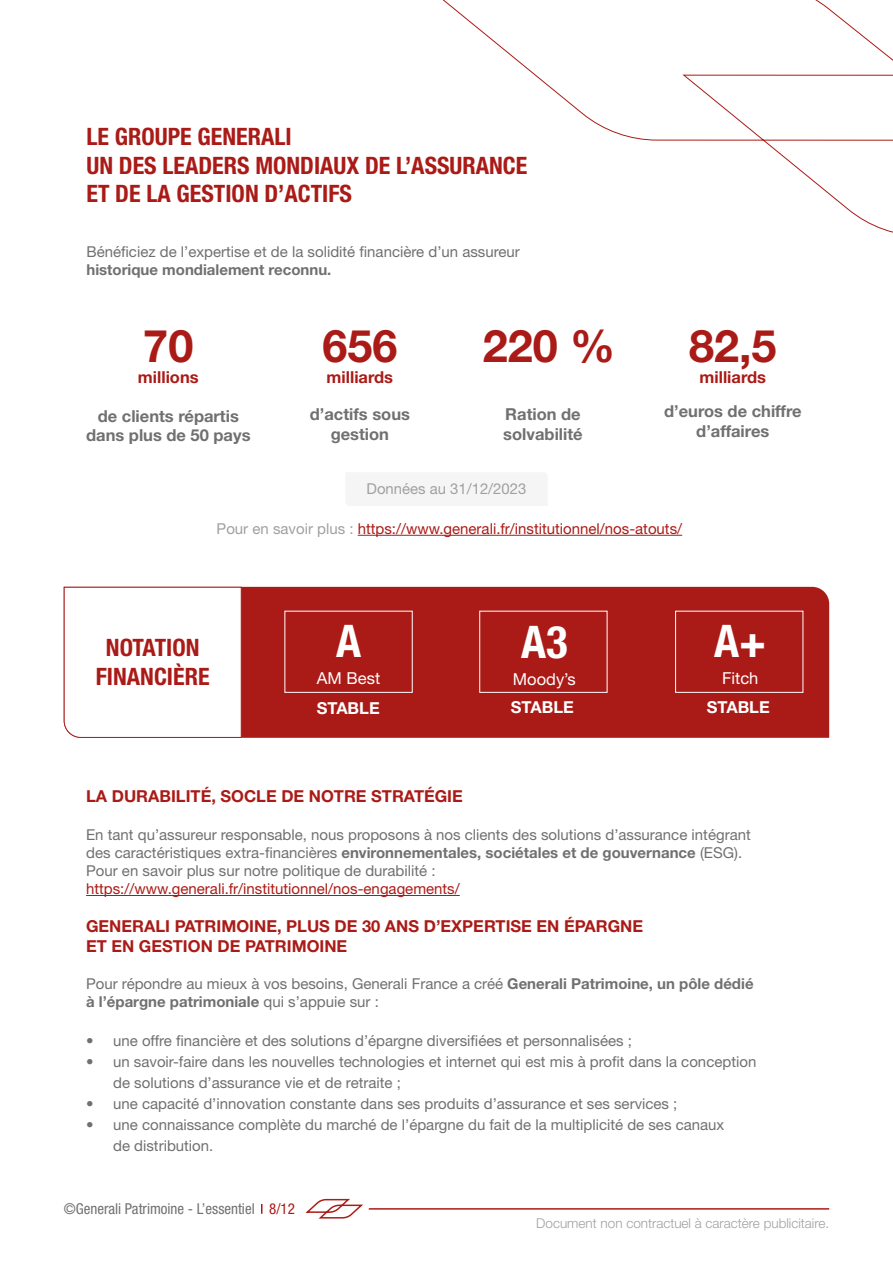
<style>
.page{position:relative;width:893px;height:1263px;background:#fff}
.page>*{position:absolute;margin:0;border:0;box-sizing:border-box;transform-origin:0 0}
.t1{font:700 45px "Helvetica Neue LT Std";color:#aa1b17}
.t2{font:700 condensed 45px "Helvetica Neue LT Std";color:#fff}
.t3{font:700 condensed 24px/28.8px "Helvetica Neue LT Std";color:#aa1b17}
.t4{font:700 16.5px/19.8px "Helvetica Neue LT Std";color:#aa1b17}
.t5{font:700 16.5px/19.8px "Helvetica Neue LT Std";color:#707070;text-align:center}
.t6{font:16.5px "Helvetica Neue LT Std";color:#fff}
.t7{font:700 16.5px "Helvetica Neue LT Std";color:#fff}
.t8{font:15px/18px "Helvetica Neue LT Std";color:#707070}
.t9{font:15px "Helvetica Neue LT Std";color:#aa1b17}
.t10{font:condensed 15px "Helvetica Neue LT Std";color:#707070}
.t11{font:700 15px "Helvetica Neue LT Std";color:#707070}
.t12{font:15px "Helvetica Neue LT Std";color:#a0a0a0}
.t13{font:300 13.5px "Helvetica Neue LT Std";color:#a0a0a0}
.s1{color:#a0a0a0}
.s2{font-weight:700}
.s3{color:#aa1b17}
</style>
<div class="page">
<svg style="left:442px;top:0;width:451px;height:233px"></svg>
<hr style="left:369px;top:1208px;width:460px;height:1px;background:#aa1b17">
<svg style="left:305px;top:1198px;width:58px;height:21px"></svg>
<hr style="left:86px;top:895px;width:374px;height:1px;background:#aa1b17">
<hr style="left:358px;top:535px;width:324px;height:1px;background:#aa1b17">
<div style="left:242px;top:587px;width:587px;height:151px;background:#aa1b17"></div>
<svg style="left:63px;top:586px;width:179px;height:152px"></svg>
<h2 class="t3" style="left:86px;top:121px;width:442px">LE GROUPE GENERALI<br>UN DES LEADERS MONDIAUX DE L’ASSURANCE<br>ET DE LA GESTION D’ACTIFS</h2>
<p class="t8" style="left:86px;top:243px;width:435px">Bénéficiez de l’expertise et de la solidité financière d’un assureur</p>
<p class="t11" style="left:86px;top:261px;width:246px">historique mondialement reconnu.</p>
<h1 class="t1" style="left:143px;top:318px;width:52px">70</h1>
<p class="t4" style="left:138px;top:367px;width:62px">millions</p>
<p class="t5" style="left:86px;top:405px;width:166px">de clients répartis dans plus de 50 pays</p>
<h1 class="t1" style="left:322px;top:318px;width:77px">656</h1>
<p class="t4" style="left:327px;top:367px;width:68px">milliards</p>
<p class="t5" style="left:310px;top:404px;width:102px">d’actifs sous gestion</p>
<h1 class="t1" style="left:483px;top:318px;width:134px">220 %</h1>
<p class="t5" style="left:503px;top:404px;width:81px;text-align:left">Ration de solvabilité</p>
<p class="t12" style="left:367px;top:480px;width:161px">Données au 31/12/2023</p>
<h1 class="t1" style="left:689px;top:318px;width:89px">82,5</h1>
<p class="t4" style="left:700px;top:367px;width:68px">milliards</p>
<p class="t5" style="left:664px;top:401px;width:139px">d’euros de chiffre d’affaires</p>
<p class="t9" style="left:217px;top:519px;width:467px"><span class="s1">Pour en savoir plus :</span> https://www.generali.fr/institutionnel/nos-atouts/</p>
<h2 class="t3" style="left:96px;top:633px;width:115px;text-align:center">NOTATION<br>FINANCIÈRE</h2>
<h1 class="t2" style="left:336px;top:613px;width:27px">A</h1>
<p class="t6" style="left:317px;top:668px;width:65px">AM Best</p>
<p class="t7" style="left:317px;top:698px;width:64px">STABLE</p>
<h1 class="t2" style="left:521px;top:614px;width:48px">A3</h1>
<p class="t6" style="left:513px;top:669px;width:64px">Moody’s</p>
<p class="t7" style="left:511px;top:697px;width:64px">STABLE</p>
<h1 class="t2" style="left:714px;top:614px;width:54px">A+</h1>
<p class="t6" style="left:722px;top:669px;width:38px">Fitch</p>
<p class="t7" style="left:707px;top:697px;width:64px">STABLE</p>
<p class="t4" style="left:86px;top:786px;width:378px">LA DURABILITÉ, SOCLE DE NOTRE STRATÉGIE</p>
<p class="t8" style="left:86px;top:825px;width:666px">En tant qu’assureur responsable, nous proposons à nos clients des solutions d’assurance intégrant des caractéristiques extra-financières <span class="s2">environnementales, sociétales et de gouvernance</span> (ESG).<br>Pour en savoir plus sur notre politique de durabilité :</p>
<p class="t9" style="left:86px;top:880px;width:375px">https://www.generali.fr/institutionnel/nos-engagements/</p>
<p class="t4" style="left:86px;top:916px;width:559px">GENERALI PATRIMOINE, PLUS DE 30 ANS D’EXPERTISE EN ÉPARGNE<br>ET EN GESTION DE PATRIMOINE</p>
<p class="t8" style="left:86px;top:975px;width:669px">Pour répondre au mieux à vos besoins, Generali France a créé <span class="s2">Generali Patrimoine, un pôle dédié à l’épargne patrimoniale</span> qui s’appuie sur :</p>
<p class="t8" style="left:86px;top:1032px;width:547px">• une offre financière et des solutions d’épargne diversifiées et personnalisées ;</p>
<p class="t8" style="left:113px;top:1051px;width:645px;line-height:21px;text-indent:-27px">• un savoir-faire dans les nouvelles technologies et internet qui est mis à profit dans la conception de solutions d’assurance vie et de retraite ;</p>
<p class="t8" style="left:86px;top:1095px;width:593px">• une capacité d’innovation constante dans ses produits d’assurance et ses services ;</p>
<p class="t8" style="left:113px;top:1114px;width:613px;line-height:21px;text-indent:-27px">• une connaissance complète du marché de l’épargne du fait de la multiplicité de ses canaux de distribution.</p>
<p class="t10" style="left:64px;top:1200px;width:233px">©Generali Patrimoine - L’essentiel <span class="s3">8/12</span></p>
<p class="t13" style="left:536px;top:1215px;width:294px">Document non contractuel à caractère publicitaire.</p>
</div>
